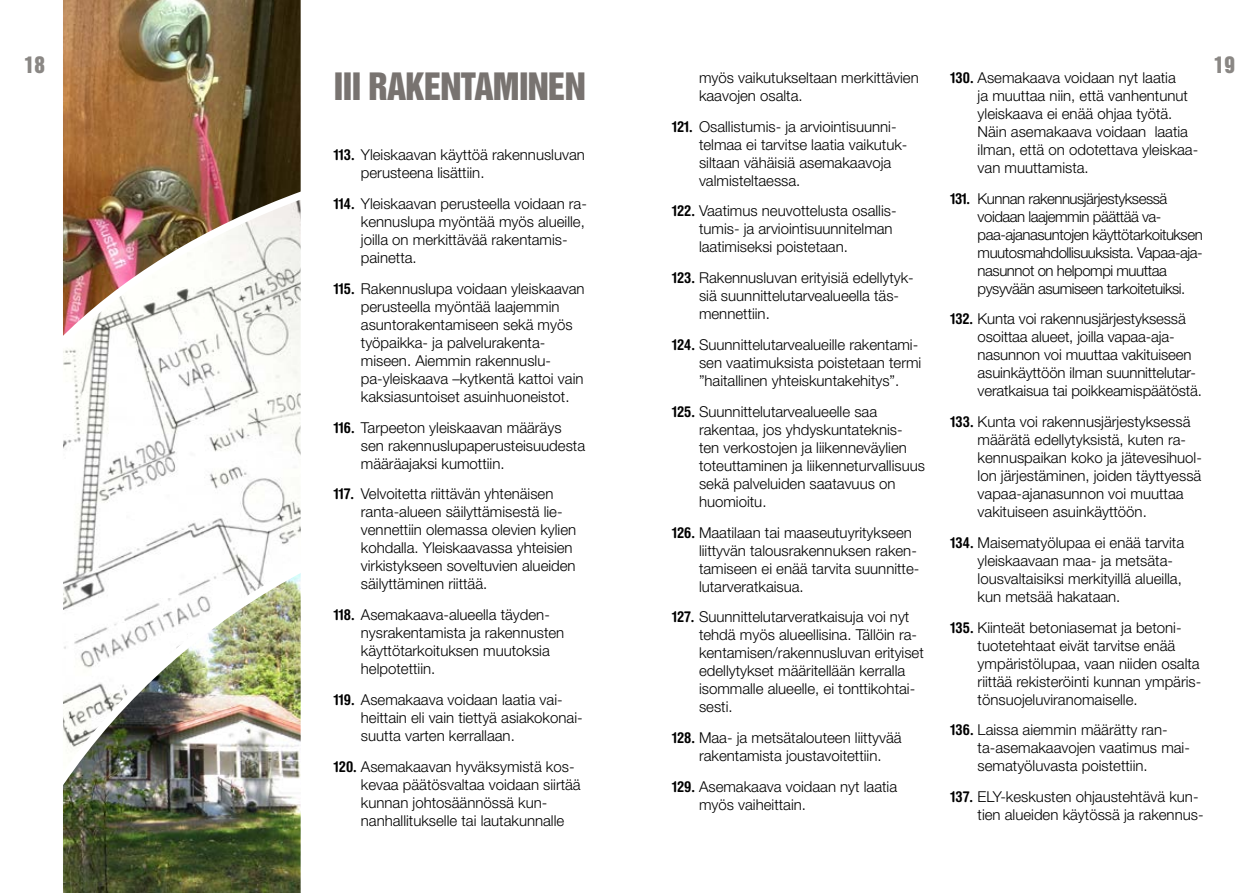
<style>
.page{position:relative;width:1259px;height:893px;background:#fff}
.page>*{position:absolute;margin:0;border:0;box-sizing:border-box;transform-origin:0 0}
.t1{font:34.5px "Helvetica Inserat LT";letter-spacing:-.02em;color:#787370}
.t2{font:21px "Helvetica Inserat LT";color:#8a8784}
.t3{font:300 15px/18px "Helvetica Neue LT Pro";color:#000}
.t4{font:300 15px/18px "Helvetica Neue LT Pro";letter-spacing:-.03em;color:#000}
.s1{font-family:"Helvetica Rounded LT Pro";font-weight:700;font-stretch:condensed}
</style>
<div class="page">
<img style="left:63px;top:0;width:238px;height:184px">
<img style="left:63px;top:808px;width:238px;height:85px">
<img style="left:63px;top:184px;width:238px;height:624px">
<h2 class="t2" style="left:24px;top:52px;width:22px">18</h2>
<h2 class="t2" style="left:1214px;top:52px;width:22px">19</h2>
<h1 class="t1" style="left:334px;top:66px;width:253px">III RAKENTAMINEN</h1>
<p class="t3" style="left:977px;top:68px;width:222px;text-indent:-27px"><span class="s1">130.</span> Asemakaava voidaan nyt laatia<br>ja muuttaa niin, että vanhentunut yleiskaava ei enää ohjaa työtä.<br>Näin asemakaava voidaan laatia ilman, että on odotettava yleiskaa&shy;van muuttamista.</p>
<p class="t4" style="left:977px;top:189px;width:227px;text-indent:-27px"><span class="s1">131.</span> Kunnan rakennusjärjestyksessä voidaan laajemmin päättää va&shy;paa-ajanasuntojen käyttötarkoituksen muutosmahdollisuuksista. Vapaa-aja&shy;nasunnot on helpompi muuttaa pysyvään asumiseen tarkoitetuiksi.</p>
<p class="t3" style="left:977px;top:310px;width:226px;text-indent:-27px"><span class="s1">132.</span> Kunta voi rakennusjärjestyksessä osoittaa alueet, joilla vapaa-aja&shy;nasunnon voi muuttaa vakituiseen asuinkäyttöön ilman suunnittelutar&shy;veratkaisua tai poikkeamispäätöstä.</p>
<p class="t3" style="left:977px;top:412px;width:226px;text-indent:-27px"><span class="s1">133.</span> Kunta voi rakennusjärjestyksessä määrätä edellytyksistä, kuten ra&shy;kennuspaikan koko ja jätevesihuol&shy;lon järjestäminen, joiden täyttyessä vapaa-ajanasunnon voi muuttaa vakituiseen asuinkäyttöön.</p>
<p class="t3" style="left:977px;top:533px;width:208px;text-indent:-27px"><span class="s1">134.</span> Maisematyölupaa ei enää tarvita yleiskaavaan maa- ja metsäta&shy;lousvaltaisiksi merkityillä alueilla, kun metsää hakataan.</p>
<p class="t3" style="left:977px;top:618px;width:225px;text-indent:-27px"><span class="s1">135.</span> Kiinteät betoniasemat ja betoni&shy;tuotetehtaat eivät tarvitse enää ympäristölupaa, vaan niiden osalta riittää rekisteröinti kunnan ympäris&shy;tönsuojeluviranomaiselle.</p>
<p class="t3" style="left:977px;top:721px;width:214px;text-indent:-27px"><span class="s1">136.</span> Laissa aiemmin määrätty ran&shy;ta-asemakaavojen vaatimus mai&shy;sematyöluvasta poistettiin.</p>
<p class="t3" style="left:977px;top:787px;width:227px;text-indent:-27px"><span class="s1">137.</span> ELY-keskusten ohjaustehtävä kun&shy;tien alueiden käytössä ja rakennus-</p>
<p class="t3" style="left:699px;top:68px;width:221px">myös vaikutukseltaan merkittävien kaavojen osalta.</p>
<p class="t3" style="left:699px;top:117px;width:210px;text-indent:-27px"><span class="s1">121.</span> Osallistumis- ja arviointisuunni&shy;telmaa ei tarvitse laatia vaikutuk&shy;siltaan vähäisiä asemakaavoja valmisteltaessa.</p>
<p class="t3" style="left:699px;top:202px;width:199px;text-indent:-27px"><span class="s1">122.</span> Vaatimus neuvottelusta osallis&shy;tumis- ja arviointisuunnitelman laatimiseksi poistetaan.</p>
<p class="t3" style="left:699px;top:269px;width:216px;text-indent:-27px"><span class="s1">123.</span> Rakennusluvan erityisiä edellytyk&shy;siä suunnittelutarvealueella täs&shy;mennettiin.</p>
<p class="t3" style="left:699px;top:335px;width:224px;text-indent:-27px"><span class="s1">124.</span> Suunnittelutarvealueille rakentami&shy;sen vaatimuksista poistetaan termi ”haitallinen yhteiskuntakehitys”.</p>
<p class="t3" style="left:699px;top:402px;width:227px;text-indent:-27px"><span class="s1">125.</span> Suunnittelutarvealueelle saa rakentaa, jos yhdyskuntateknis&shy;ten verkostojen ja liikenneväylien toteuttaminen ja liikenneturvallisuus sekä palveluiden saatavuus on huomioitu.</p>
<p class="t3" style="left:699px;top:523px;width:222px;text-indent:-27px"><span class="s1">126.</span> Maatilaan tai maaseutuyritykseen liittyvän talousrakennuksen raken&shy;tamiseen ei enää tarvita suunnitte&shy;lutarveratkaisua.</p>
<p class="t3" style="left:699px;top:608px;width:226px;text-indent:-27px"><span class="s1">127.</span> Suunnittelutarveratkaisuja voi nyt tehdä myös alueellisina. Tällöin ra&shy;kentamisen/rakennusluvan erityiset edellytykset määritellään kerralla isommalle alueelle, ei tonttikohtai&shy;sesti.</p>
<p class="t3" style="left:672px;top:728px;width:231px;text-align:center"><span class="s1">128.</span> Maa- ja metsätalouteen liittyvää rakentamista joustavoitettiin.</p>
<p class="t3" style="left:699px;top:777px;width:200px;text-indent:-27px"><span class="s1">129.</span> Asemakaava voidaan nyt laatia myös vaiheittain.</p>
<p class="t3" style="left:361px;top:146px;width:225px;text-indent:-27px"><span class="s1">113.</span> Yleiskaavan käyttöä rakennusluvan perusteena lisättiin.</p>
<p class="t3" style="left:361px;top:194px;width:227px;text-indent:-27px"><span class="s1">114.</span> Yleiskaavan perusteella voidaan ra&shy;kennuslupa myöntää myös alueille, joilla on merkittävää rakentamis&shy;painetta.</p>
<p class="t3" style="left:361px;top:279px;width:225px;text-indent:-27px"><span class="s1">115.</span> Rakennuslupa voidaan yleiskaavan perusteella myöntää laajemmin asuntorakentamiseen sekä myös työpaikka- ja palvelurakenta&shy;miseen. Aiemmin rakennuslu&shy;pa-yleiskaava –kytkentä kattoi vain kaksiasuntoiset asuinhuoneistot.</p>
<p class="t3" style="left:361px;top:418px;width:226px;text-indent:-27px"><span class="s1">116.</span> Tarpeeton yleiskaavan määräys sen rakennuslupaperusteisuudesta määräajaksi kumottiin.</p>
<p class="t3" style="left:361px;top:485px;width:217px;text-indent:-27px"><span class="s1">117.</span> Velvoitetta riittävän yhtenäisen ranta-alueen säilyttämisestä lie&shy;vennettiin olemassa olevien kylien kohdalla. Yleiskaavassa yhteisien virkistykseen soveltuvien alueiden säilyttäminen riittää.</p>
<p class="t3" style="left:361px;top:605px;width:205px;text-indent:-27px"><span class="s1">118.</span> Asemakaava-alueella täyden&shy;nysrakentamista ja rakennusten käyttötarkoituksen muutoksia helpotettiin.</p>
<p class="t3" style="left:361px;top:690px;width:223px;text-indent:-27px"><span class="s1">119.</span> Asemakaava voidaan laatia vai&shy;heittain eli vain tiettyä asiakokonai&shy;suutta varten kerrallaan.</p>
<p class="t3" style="left:361px;top:757px;width:221px;text-indent:-27px"><span class="s1">120.</span> Asemakaavan hyväksymistä kos&shy;kevaa päätösvaltaa voidaan siirtää kunnan johtosäännössä kun&shy;nanhallitukselle tai lautakunnalle</p>
</div>
